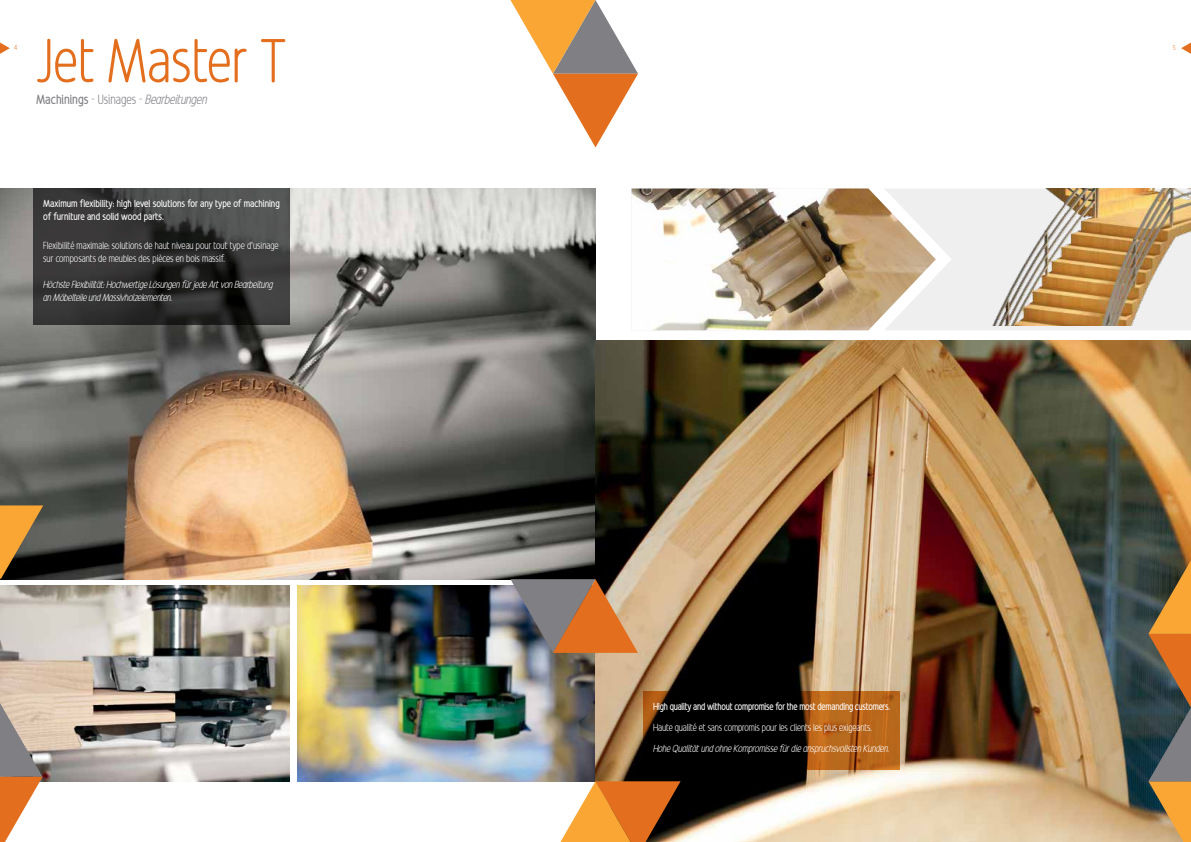
<style>
.page{position:relative;width:1191px;height:842px;background:#fff}
.page>*{position:absolute;margin:0;border:0;box-sizing:border-box;transform-origin:0 0}
.t1{font:300 60px "Revalo Modern";color:#e36f1e}
.t2{font:italic 300 13px "Revalo Modern";letter-spacing:-.01em;color:#807f83}
.t3{font:300 10px/13px "Revalo Modern";color:#fff}
.t4{font:italic 300 10px/13px "Revalo Modern";letter-spacing:-.02em;color:#fff}
.t5{font:10px/13px "Revalo Modern";letter-spacing:-.01em;color:#fff}
.t6{font:10px "Revalo Modern";letter-spacing:-.01em;color:#fff;scale:.95 1}
.t7{font:300 7px "Revalo Modern";color:#e36f1e}
.s1{font-weight:400;font-style:normal}
.s2{font-style:normal}
</style>
<div class="page">
<img style="left:0;top:189px;width:595px;height:390px">
<img style="left:298px;top:585px;width:297px;height:196px">
<img style="left:0;top:585px;width:289px;height:196px">
<img style="left:595px;top:340px;width:596px;height:502px">
<div style="left:935px;top:189px;width:256px;height:141px;background:#efeff0"></div>
<svg style="left:510px;top:579px;width:128px;height:74px;background:#a67d61"></svg>
<svg style="left:0;top:505px;width:43px;height:74px;background:#946a2e"></svg>
<svg style="left:33px;top:189px;width:257px;height:136px;background:#353535"></svg>
<svg style="left:643px;top:692px;width:256px;height:78px;background:#462609"></svg>
<svg style="left:0;top:43px;width:10px;height:11px"></svg>
<svg style="left:1181px;top:43px;width:10px;height:11px"></svg>
<svg style="left:510px;top:0;width:128px;height:147px"></svg>
<img style="left:973px;top:189px;width:218px;height:136px">
<img style="left:631px;top:189px;width:304px;height:141px">
<svg style="left:1148px;top:560px;width:43px;height:282px;background:#8d6e46"></svg>
<svg style="left:0;top:703px;width:43px;height:139px"></svg>
<svg style="left:560px;top:781px;width:120px;height:61px;background:#d18844"></svg>
<h1 class="t1" style="left:36px;top:20px;width:252px">Jet Master T</h1>
<h2 class="t2" style="left:36px;top:91px;width:172px"><span class="s1">Machinings</span> <span class="s2">- Usinages -</span> Bearbeitungen</h2>
<p class="t7" style="left:14px;top:43px;width:5px">4</p>
<p class="t7" style="left:1173px;top:43px;width:4px">5</p>
<p class="t5" style="left:43px;top:197px;width:238px">Maximum flexibility: high level solutions for any type of machining of furniture and solid wood parts.</p>
<p class="t3" style="left:43px;top:238px;width:237px">Flexibilité maximale: solutions de haut niveau pour tout type d’usinage sur composants de meubles des pièces en bois massif.</p>
<p class="t4" style="left:43px;top:278px;width:231px">Höchste Flexibilität: Hochwertige Lösungen für jede Art von Bearbeitung an Möbelteile und Massivholzelementen.</p>
<p class="t6" style="left:653px;top:700px;width:251px">High quality and without compromise for the most demanding customers.</p>
<p class="t3" style="left:653px;top:720px;width:220px">Haute qualité et sans compromis pour les clients les plus exigeants.</p>
<p class="t4" style="left:653px;top:741px;width:238px">Hohe Qualität und ohne Kompromisse für die anspruchsvollsten Kunden.</p>
</div>
